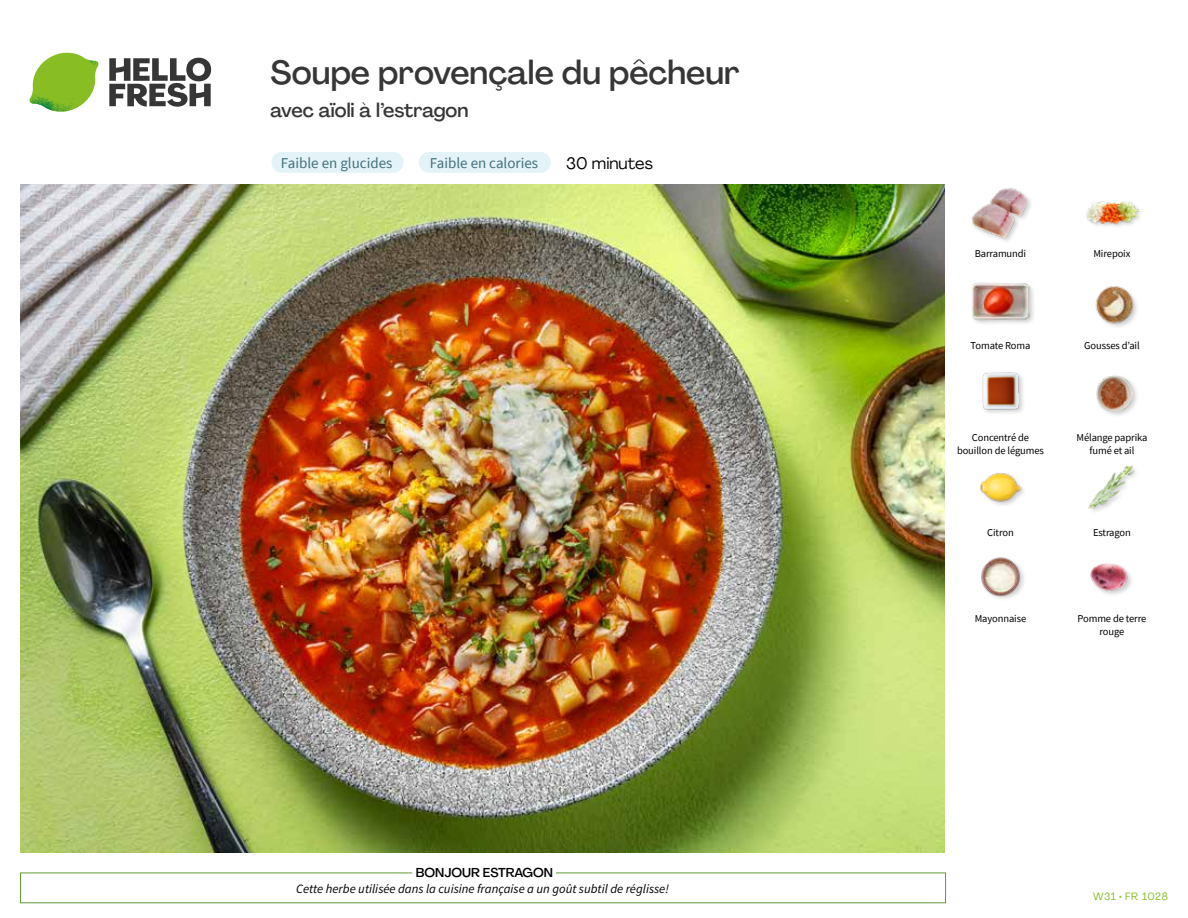
<style>
.page{position:relative;width:1188px;height:918px;background:#fff}
.page>*{position:absolute;margin:0;border:0;box-sizing:border-box;transform-origin:0 0}
.t1{font:500 33px "Agrandir";color:#373636}
.t2{font:500 19.5px "Agrandir";color:#373636}
.t3{font:16.5px "Agrandir";color:#000}
.t4{font:15px "Source Sans Pro";color:#43707c}
.t5{font:italic 12.75px "Source Sans Pro";color:#000}
.t6{font:500 12.75px "Agrandir";color:#000}
.t7{font:10.5px/13.5px "Source Sans Pro";letter-spacing:-.01em;color:#000;text-align:center}
.t8{font:10.5px "Agrandir";letter-spacing:.05em;color:#89bd24}
</style>
<div class="page">
<svg style="left:109px;top:57px;width:102px;height:50px"></svg>
<svg style="left:34px;top:53px;width:62px;height:40px"></svg>
<img style="left:67px;top:53px;width:32px;height:26px">
<img style="left:33px;top:75px;width:59px;height:11px">
<img style="left:29px;top:79px;width:61px;height:33px">
<img style="left:65px;top:86px;width:27px;height:25px">
<img style="left:21px;top:184px;width:924px;height:668px">
<div style="left:271px;top:152px;width:133px;height:21px;background:#e4f3f7;border-radius:10px"></div>
<div style="left:419px;top:152px;width:132px;height:21px;background:#e4f3f7;border-radius:10px"></div>
<img style="left:1090px;top:563px;width:42px;height:32px">
<img style="left:981px;top:557px;width:43px;height:42px">
<img style="left:1088px;top:465px;width:47px;height:46px">
<img style="left:980px;top:473px;width:42px;height:32px">
<div style="left:1095px;top:374px;width:45px;height:44px;background:#000;opacity:.2"></div>
<img style="left:1096px;top:375px;width:37px;height:37px">
<img style="left:982px;top:372px;width:41px;height:41px">
<img style="left:1095px;top:286px;width:42px;height:41px">
<div style="left:971px;top:282px;width:65px;height:44px;background:#000;opacity:.2"></div>
<img style="left:972px;top:282px;width:57px;height:44px">
<div style="left:1086px;top:201px;width:58px;height:28px;background:#000;opacity:.2"></div>
<img style="left:1086px;top:201px;width:52px;height:28px">
<img style="left:972px;top:188px;width:57px;height:53px">
<h1 class="t1" style="left:271px;top:52px;width:471px">Soupe provençale du pêcheur</h1>
<h2 class="t2" style="left:271px;top:98px;width:199px">avec aïoli à l’estragon</h2>
<h3 class="t4" style="left:281px;top:154px;width:113px">Faible en glucides</h3>
<h3 class="t4" style="left:430px;top:154px;width:110px">Faible en calories</h3>
<h3 class="t3" style="left:566px;top:153px;width:88px">30 minutes</h3>
<p class="t6" style="left:416px;top:864px;width:139px">BONJOUR ESTRAGON</p>
<p class="t5" style="left:296px;top:881px;width:374px">Cette herbe utilisée dans la cuisine française a un goût subtil de réglisse!</p>
<p class="t7" style="left:975px;top:246px;width:53px">Barramundi</p>
<p class="t7" style="left:1093px;top:246px;width:39px">Mirepoix</p>
<p class="t7" style="left:971px;top:339px;width:61px">Tomate Roma</p>
<p class="t7" style="left:1084px;top:339px;width:57px">Gousses d’ail</p>
<p class="t7" style="left:957px;top:431px;width:88px">Concentré de bouillon de légumes</p>
<p class="t7" style="left:1077px;top:431px;width:72px">Mélange paprika fumé et ail</p>
<p class="t7" style="left:987px;top:525px;width:28px">Citron</p>
<p class="t7" style="left:1093px;top:525px;width:39px">Estragon</p>
<p class="t7" style="left:975px;top:611px;width:53px">Mayonnaise</p>
<p class="t7" style="left:1078px;top:611px;width:70px">Pomme de terre rouge</p>
<p class="t8" style="left:1093px;top:890px;width:76px">W31 • FR 1028</p>
</div>
